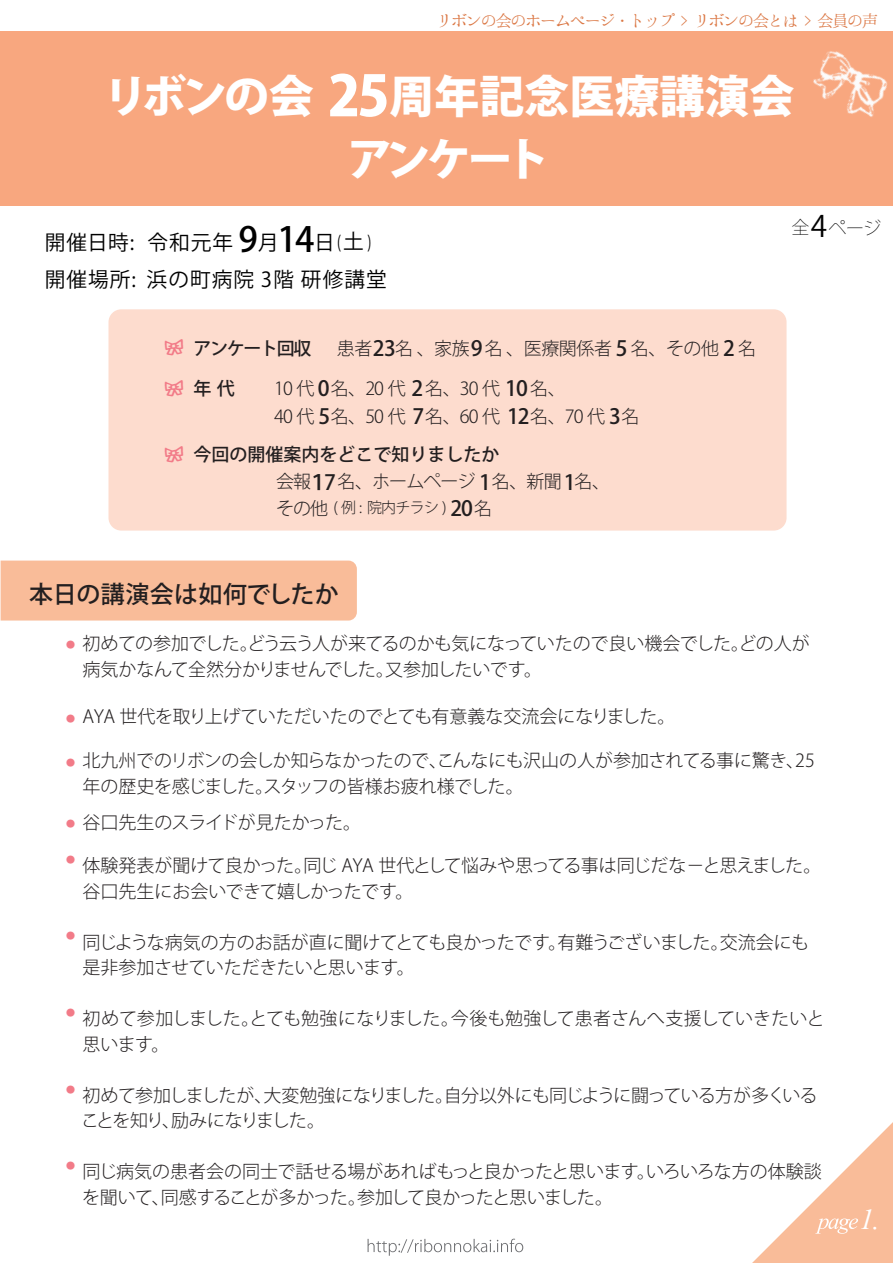
<style>
.page{position:relative;width:893px;height:1263px;background:#fff}
.page>*{position:absolute;margin:0;border:0;box-sizing:border-box;transform-origin:0 0}
.t1{font:800 45px/62.8px "Koz Go Pr 6 N";letter-spacing:-.005em;color:#fff;text-align:center}
.t2{font:36.15px "Vijaya";color:#fff}
.t3{font:500 24px "Koz Go Pro";letter-spacing:.005em;color:#231f20}
.t4{font:500 21px "Koz Go Pr 6 N";letter-spacing:-.05em;color:#231f20}
.t5{font:20.7px/36.9px "Koz Go Pro";letter-spacing:.05em;color:#000}
.t6{font:19.95px "maki hand pop";color:#f27b88;scale:1.21 1}
.t7{font:18.15px "Koz Go Pro";color:#000;scale:.71 1}
.t8{font:300 18px/25.5px "Koz Go Pro";letter-spacing:-.03em;color:#231f20}
.t9{font:300 18px/25.5px "Koz Go Pro";letter-spacing:-.01em;color:#231f20}
.t10{font:300 18px/25.5px "Koz Go Pro";letter-spacing:-.05em;color:#231f20}
.t11{font:300 18px "Koz Go Pr 6 N";letter-spacing:-.05em;color:#231f20}
.t12{font:500 18px "Koz Go Pr 6 N";color:#231f20}
.t13{font:300 18px "Koz Go Pr 6 N";letter-spacing:-.025em;color:#231f20}
.t14{font:500 18px "Koz Go Pr 6 N";letter-spacing:-.075em;color:#231f20}
.t15{font:200 18px "Koz Go Pro";color:#000}
.t16{font:16.5px "Hannari Mincho";letter-spacing:-.1em;color:#db7744}
.t17{font:300 15px "Koz Go Pr 6 N";letter-spacing:-.05em;color:#231f20}
.t18{font:9px "Koz Go Pro";color:#f27b88}
.s1{font-size:55.5px}
.s2{font-weight:500;font-size:34.5px}
.s3{font-size:18.15px}
.s4{font-family:"maki hand pop";font-weight:400;font-size:19.95px;color:#f27b88}
.s5{font-size:18px}
.s6{font-weight:400;font-size:29.55px}
.s7{font-weight:400;font-size:9px;color:#f27b88}
</style>
<div class="page">
<div style="left:1px;top:561px;width:356px;height:59px;background:#f9bc99"></div>
<div style="left:0;top:32px;width:893px;height:174px;background:#f8a77f"></div>
<img style="left:756px;top:31px;width:137px;height:86px">
<div style="left:108px;top:309px;width:678px;height:222px;background:#fddcce;border-radius:13px"></div>
<svg style="left:752px;top:1122px;width:141px;height:141px"></svg>
<svg style="left:368px;top:1239px;width:155px;height:17px"></svg>
<p class="t16" style="left:436px;top:12px;width:444px">リボンの会のホームページ・トップ &gt; リボンの会とは &gt; 会員の声</p>
<h1 class="t1" style="left:103px;top:66px;width:693px">リボンの会 <span class="s1">25</span>周年記念医療講演会アンケート</h1>
<p class="t5" style="left:147px;top:224px;width:218px">令和元年 <span class="s2">9</span>月<span class="s2">14</span>日 <span class="s3">(</span>土</p>
<p class="t7" style="left:367px;top:230px;width:7px">)</p>
<p class="t5" style="left:45px;top:225px;width:344px">開催日時:<br>開催場所: 浜の町病院 3階 研修講堂</p>
<p class="t14" style="left:163px;top:338px;width:150px"><span class="s4">8</span> アンケート回収</p>
<p class="t6" style="left:163px;top:378px;width:20px">8</p>
<p class="t11" style="left:337px;top:338px;width:37px">患者</p>
<p class="t13" style="left:395px;top:338px;width:362px">名 、家族 名 、医療関係者 名、その他 名</p>
<p class="t4" style="left:373px;top:336px;width:25px">23</p>
<p class="t4" style="left:471px;top:336px;width:13px">9</p>
<p class="t4" style="left:616px;top:336px;width:13px">5</p>
<p class="t4" style="left:723px;top:336px;width:13px">2</p>
<p class="t12" style="left:194px;top:378px;width:43px">年代</p>
<p class="t11" style="left:274px;top:378px;width:228px">10 代 名、20 代 名、30 代</p>
<p class="t11" style="left:530px;top:378px;width:37px">名、</p>
<p class="t11" style="left:274px;top:407px;width:228px">40 代 名、50 代 名、60 代</p>
<p class="t11" style="left:530px;top:407px;width:111px">名、70 代 名</p>
<p class="t12" style="left:194px;top:444px;width:307px">今回の開催案内をどこで知りましたか</p>
<p class="t11" style="left:276px;top:471px;width:37px">会報</p>
<p class="t11" style="left:338px;top:471px;width:274px">名、ホームページ 名、新聞 名、</p>
<p class="t17" style="left:276px;top:499px;width:172px"><span class="s5">その他</span> ( 例 : 院内チラシ )</p>
<p class="t11" style="left:474px;top:498px;width:19px">名</p>
<p class="t4" style="left:318px;top:377px;width:13px">0</p>
<p class="t4" style="left:411px;top:377px;width:13px">2</p>
<p class="t4" style="left:505px;top:377px;width:24px">10</p>
<p class="t4" style="left:319px;top:405px;width:13px">5</p>
<p class="t4" style="left:412px;top:405px;width:13px">7</p>
<p class="t4" style="left:507px;top:405px;width:24px">12</p>
<p class="t4" style="left:609px;top:405px;width:13px">3</p>
<p class="t6" style="left:163px;top:444px;width:20px">8</p>
<p class="t4" style="left:308px;top:470px;width:30px">１7</p>
<p class="t4" style="left:479px;top:470px;width:13px">1</p>
<p class="t4" style="left:564px;top:470px;width:13px">1</p>
<p class="t4" style="left:451px;top:497px;width:24px">20</p>
<h3 class="t3" style="left:29px;top:578px;width:311px">本日の講演会は如何でしたか</h3>
<p class="t15" style="left:791px;top:217px;width:91px">全<span class="s6">4</span>ページ</p>
<p class="t18" style="left:66px;top:638px;width:10px">●</p>
<p class="t18" style="left:66px;top:712px;width:10px">●</p>
<p class="t8" style="left:83px;top:631px;width:729px">初めての参加でした。どう云う人が来てるのかも気になっていたので良い機会でした。どの人が病気かなんて全然分かりませんでした。又参加したいです。</p>
<p class="t8" style="left:83px;top:704px;width:594px">AYA 世代を取り上げていただいたのでとても有意義な交流会になりました。</p>
<p class="t18" style="left:66px;top:756px;width:10px">●</p>
<p class="t8" style="left:83px;top:748px;width:734px">北九州でのリボンの会しか知らなかったので、こんなにも沢山の人が参加されてる事に驚き、25年の歴史を感じました。スタッフの皆様お疲れ様でした。</p>
<p class="t9" style="left:66px;top:810px;width:296px"><span class="s7">●</span> 谷口先生のスライドが見たかった。</p>
<p class="t18" style="left:66px;top:854px;width:10px">●</p>
<p class="t18" style="left:66px;top:930px;width:10px">●</p>
<p class="t18" style="left:66px;top:1006px;width:10px">●</p>
<p class="t18" style="left:66px;top:1083px;width:10px">●</p>
<p class="t18" style="left:66px;top:1159px;width:10px">●</p>
<p class="t8" style="left:83px;top:853px;width:740px">体験発表が聞けて良かった。同じ AYA 世代として悩みや思ってる事は同じだな－と思えました。谷口先生にお会いできて嬉しかったです。</p>
<p class="t8" style="left:83px;top:929px;width:728px">同じような病気の方のお話が直に聞けてとても良かったです。有難うございました。交流会にも是非参加させていただきたいと思います。</p>
<p class="t9" style="left:83px;top:1006px;width:744px">初めて参加しました。とても勉強になりました。今後も勉強して患者さんへ支援していきたいと思います。</p>
<p class="t10" style="left:81px;top:1082px;width:738px">初めて参加しましたが、大変勉強になりました。自分以外にも同じように闘っている方が多くいることを知り、励みになりました。</p>
<p class="t8" style="left:82px;top:1159px;width:741px">同じ病気の患者会の同士で話せる場があればもっと良かったと思います。いろいろな方の体験談を聞いて、同感することが多かった。参加して良かったと思いました。</p>
<h2 class="t2" style="left:860px;top:1190px;width:21px">1.</h2>
</div>
